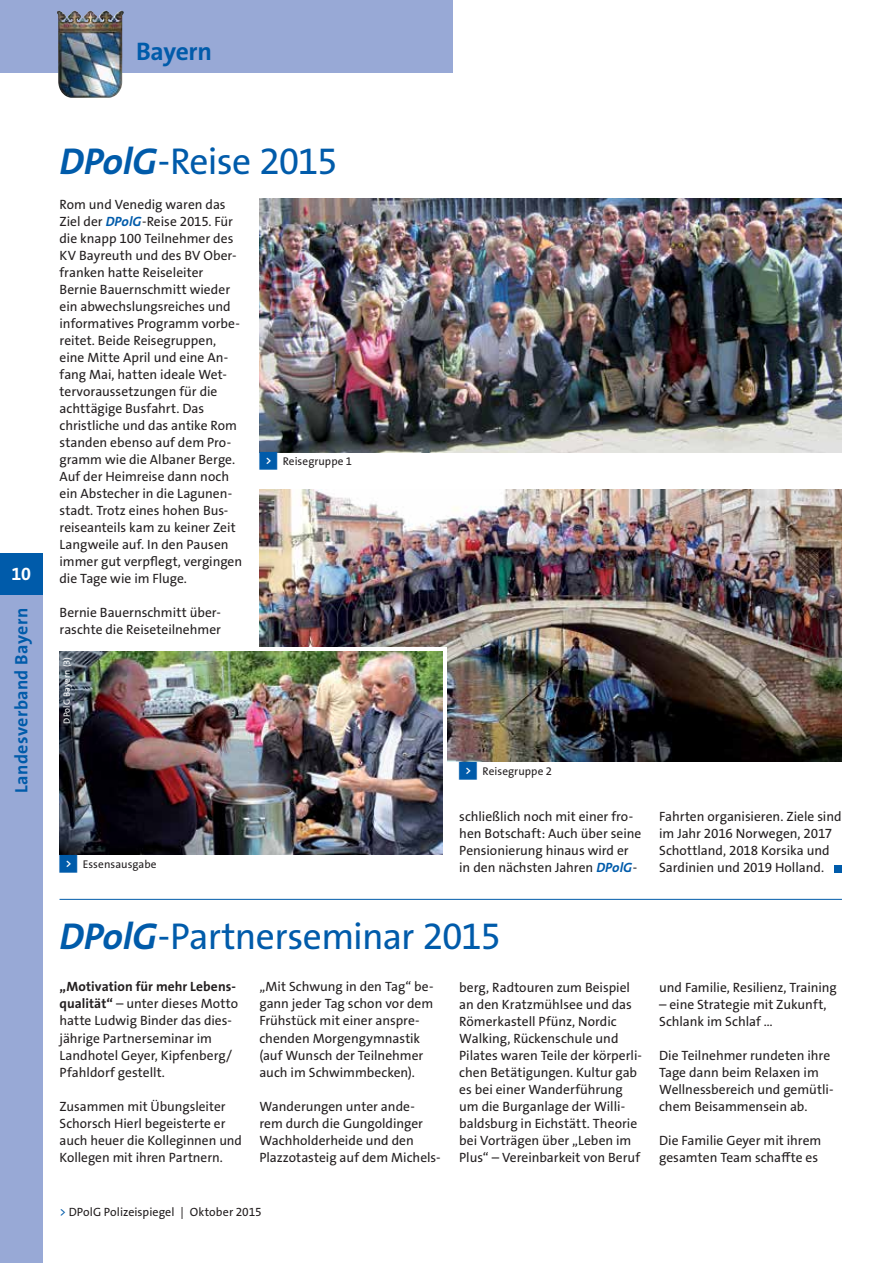
<style>
.page{position:relative;width:893px;height:1263px;background:#fff}
.page>*{position:absolute;margin:0;border:0;box-sizing:border-box;transform-origin:0 0}
.t1{font:37.5px "The Sans Os F";letter-spacing:-.025em;color:#005baa}
.t2{font:700 25.5px "The Sans Os F";letter-spacing:-.01em;color:#005baa}
.t3{font:700 18px "The Sans Os F";letter-spacing:.02em;color:#005baa}
.t4{font:700 18px "The Sans Os F";color:#fff}
.t5{font:13.5px/17px "The Sans Os F";color:#231f20}
.t6{font:12px "The Sans Os F";letter-spacing:.005em;color:#231f20}
.t7{font:11.25px "The Sans Os F";letter-spacing:.005em;color:#231f20}
.t8{font:9px "The Sans Os F";letter-spacing:.015em;color:#fff}
.s1{font-weight:700;font-style:italic}
.s2{font-weight:700;font-style:italic;color:#005baa}
.s3{font-family:"Top Numbers";color:#005baa}
.s4{font-weight:700}
.s5{color:#005baa}
</style>
<div class="page">
<img style="left:259px;top:490px;width:583px;height:271px">
<div style="left:51px;top:647px;width:396px;height:135px;background:#fff"></div>
<div style="left:835px;top:865px;width:7px;height:7px;background:#005baa"></div>
<img style="left:259px;top:199px;width:583px;height:253px">
<img style="left:60px;top:651px;width:382px;height:204px">
<hr style="left:60px;top:899px;width:782px;height:1px;background:#005baa">
<div style="left:0;top:553px;width:43px;height:42px;background:#005baa"></div>
<div style="left:0;top:595px;width:43px;height:668px;background:#98a9d6"></div>
<div style="left:0;top:0;width:453px;height:72px;background:#98a9d6"></div>
<img style="left:68px;top:11px;width:53px;height:11px">
<h2 class="t2" style="left:136px;top:35px;width:77px">Bayern</h2>
<h3 class="t4" style="left:12px;top:562px;width:21px">10</h3>
<h3 class="t3" style="left:10px;top:793px;width:187px;rotate:-90deg">Landesverband Bayern</h3>
<h1 class="t1" style="left:60px;top:137px;width:280px"><span class="s1">DPolG</span>-Reise 2015</h1>
<p class="t5" style="left:60px;top:196px;width:184px">Rom und Venedig waren das<br>Ziel der <span class="s2">DPolG</span>-Reise 2015. Für die knapp 100 Teilnehmer des<br>KV Bayreuth und des BV Ober&shy;franken hatte Reiseleiter<br>Bernie Bauernschmitt wieder ein abwechslungsreiches und informatives Programm vorbe&shy;reitet. Beide Reisegruppen, eine Mitte April und eine An&shy;fang Mai, hatten ideale Wet&shy;tervoraussetzungen für die achttägige Busfahrt. Das christliche und das antike Rom standen ebenso auf dem Pro&shy;gramm wie die Albaner Berge.<br>Auf der Heimreise dann noch ein Abstecher in die Lagunen&shy;stadt. Trotz eines hohen Bus&shy;reiseanteils kam zu keiner Zeit<br>Langweile auf. In den Pausen immer gut verpflegt, vergingen die Tage wie im Fluge.</p>
<p class="t5" style="left:60px;top:604px;width:163px">Bernie Bauernschmitt über&shy;raschte die Reiseteilnehmer</p>
<p class="t7" style="left:259px;top:454px;width:94px"><span class="s3">&lt;</span> Reisegruppe 1</p>
<p class="t8" style="left:61px;top:724px;width:68px;rotate:-90deg">DPolG Bayern (3)</p>
<p class="t7" style="left:60px;top:857px;width:99px"><span class="s3">&lt;</span> Essensausgabe</p>
<p class="t7" style="left:459px;top:763px;width:94px"><span class="s3">&lt;</span> Reisegruppe 2</p>
<p class="t5" style="left:459px;top:808px;width:184px">schließlich noch mit einer fro&shy;hen Botschaft: Auch über seine<br>Pensionierung hinaus wird er in den nächsten Jahren <span class="s2">DPolG</span>-</p>
<p class="t5" style="left:659px;top:808px;width:184px">Fahrten organisieren. Ziele sind im Jahr 2016 Norwegen, 2017<br>Schottland, 2018 Korsika und<br>Sardinien und 2019 Holland.</p>
<h1 class="t1" style="left:60px;top:912px;width:443px"><span class="s1">DPolG</span>-Partnerseminar 2015</h1>
<p class="t5" style="left:60px;top:978px;width:180px"><span class="s4">„Motivation für mehr Lebens&shy;qualität“</span> – unter dieses Motto hatte Ludwig Binder das dies&shy;jährige Partnerseminar im<br>Landhotel Geyer, Kipfenberg/<br>Pfahldorf gestellt.</p>
<p class="t5" style="left:60px;top:1097px;width:184px">Zusammen mit Übungsleiter<br>Schorsch Hierl begeisterte er auch heuer die Kolleginnen und<br>Kollegen mit ihren Partnern.</p>
<p class="t5" style="left:259px;top:978px;width:176px">„Mit Schwung in den Tag“ be&shy;gann jeder Tag schon vor dem<br>Frühstück mit einer anspre&shy;chenden Morgengymnastik (auf Wunsch der Teilnehmer auch im Schwimmbecken).</p>
<p class="t5" style="left:259px;top:1097px;width:183px">Wanderungen unter ande-<br>rem durch die Gungoldinger<br>Wachholderheide und den<br>Plazzotasteig auf dem Michels-</p>
<p class="t5" style="left:459px;top:978px;width:184px">berg, Radtouren zum Beispiel an den Kratzmühlsee und das<br>Römerkastell Pfünz, Nordic<br>Walking, Rückenschule und<br>Pilates waren Teile der körperli&shy;chen Betätigungen. Kultur gab es bei einer Wanderführung um die Burganlage der Willi&shy;baldsburg in Eichstätt. Theorie bei Vorträgen über „Leben im<br>Plus“ – Vereinbarkeit von Beruf</p>
<p class="t5" style="left:659px;top:978px;width:179px">und Familie, Resilienz, Training</p>
<p class="t5" style="left:659px;top:995px;width:169px">– eine Strategie mit Zukunft,<br>Schlank im Schlaf …</p>
<p class="t5" style="left:659px;top:1047px;width:176px">Die Teilnehmer rundeten ihre<br>Tage dann beim Relaxen im<br>Wellnessbereich und gemütli&shy;chem Beisammensein ab.</p>
<p class="t5" style="left:659px;top:1132px;width:164px">Die Familie Geyer mit ihrem gesamten Team schaffte es</p>
<p class="t6" style="left:60px;top:1204px;width:204px"><span class="s5">&gt;</span> DPolG Polizeispiegel | Oktober 2015</p>
</div>
